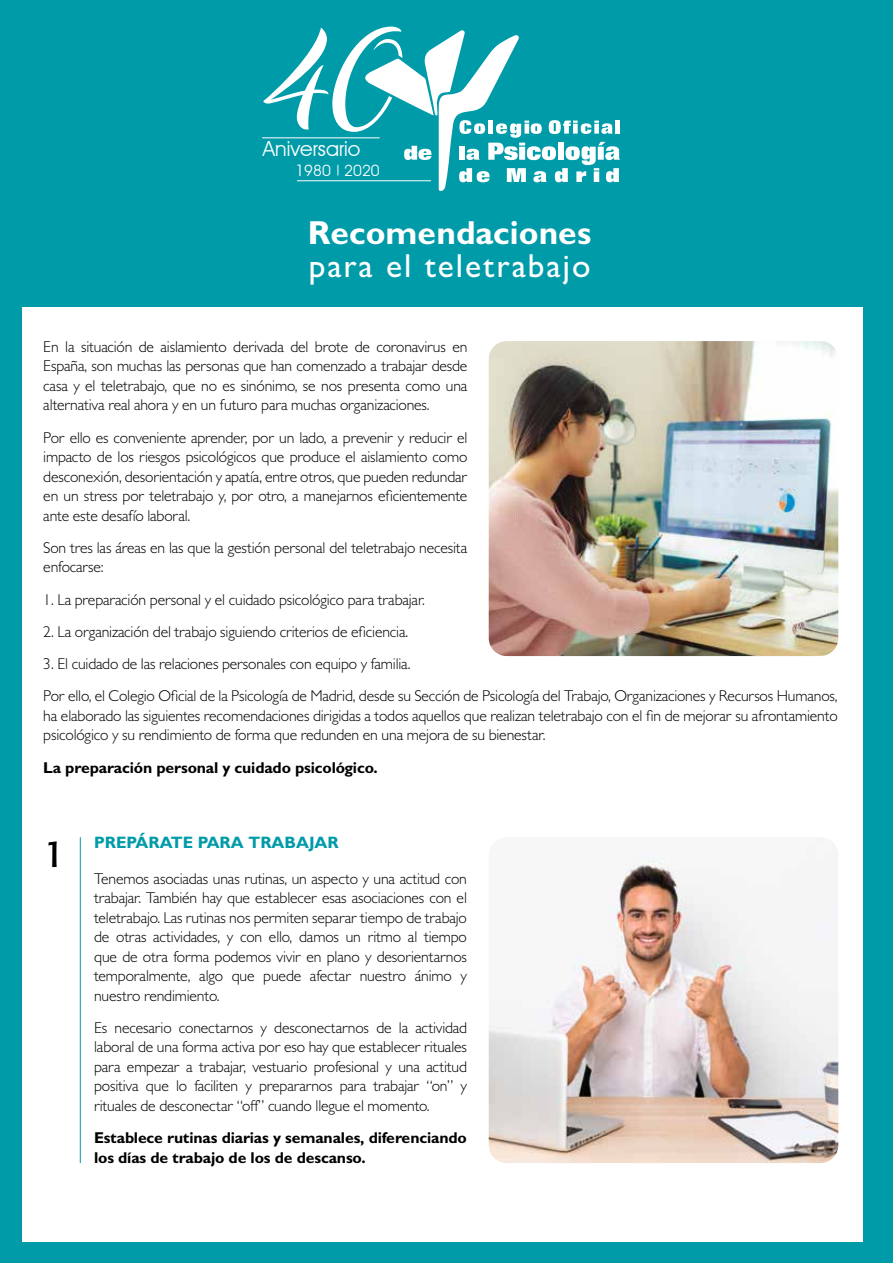
<style>
.page{position:relative;width:893px;height:1263px;background:#009ba8}
.page>*{position:absolute;margin:0;border:0;box-sizing:border-box;transform-origin:0 0}
.t1{font:37.2px "Formata";color:#000}
.t2{font:700 33.45px "Gill Sans MT Pro";color:#fff}
.t3{font:500 33.3px "Gill Sans MT Pro";letter-spacing:.06em;color:#fff}
.t4{font:20.85px "Advantage";color:#fff}
.t5{font:700 16.5px "Gill Sans MT Pro";color:#009ba8}
.t6{font:300 15.75px/19.5px "Gill Sans MT Pro";letter-spacing:-.01em;color:#000;text-align:justify}
.t7{font:700 15.75px/19.5px "Gill Sans MT Pro";letter-spacing:-.01em;color:#000}
.t8{font:15.75px "Advantage";color:#fff}
</style>
<div class="page">
<div style="left:23px;top:307px;width:840px;height:935px;background:#fff"></div>
<hr style="left:80px;top:837px;width:1px;height:326px;background:#009ba8">
<svg style="left:263px;top:26px;width:357px;height:165px"></svg>
<hr style="left:262px;top:138px;width:118px;height:1px;background:#fff">
<hr style="left:297px;top:180px;width:134px;height:1px;background:#fff">
<img style="left:489px;top:341px;width:349px;height:315px">
<img style="left:489px;top:856px;width:349px;height:307px">
<h3 class="t4" style="left:263px;top:136px;width:99px">Aniversario</h3>
<p class="t8" style="left:295px;top:161px;width:86px">1980 2020</p>
<h2 class="t2" style="left:308px;top:212px;width:285px">Recomendaciones</h2>
<h3 class="t3" style="left:309px;top:246px;width:283px">para el teletrabajo</h3>
<p class="t6" style="left:43px;top:336px;width:426px">En la situación de aislamiento derivada del brote de coronavirus en España, son muchas las personas que han comenzado a trabajar desde casa y el teletrabajo, que no es sinónimo, se nos presenta como una alternativa real ahora y en un futuro para muchas organizaciones.</p>
<p class="t6" style="left:43px;top:427px;width:426px">Por ello es conveniente aprender, por un lado, a prevenir y reducir el impacto de los riesgos psicológicos que produce el aislamiento como desconexión, desorientación y apatía, entre otros, que pueden redundar en un stress por teletrabajo y, por otro, a manejarnos eficientemente ante este desafío laboral.</p>
<p class="t6" style="left:43px;top:537px;width:426px">Son tres las áreas en las que la gestión personal del teletrabajo necesita enfocarse:</p>
<p class="t6" style="left:43px;top:589px;width:383px">1. La preparación personal y el cuidado psicológico para trabajar.</p>
<p class="t6" style="left:43px;top:621px;width:366px">2. La organización del trabajo siguiendo criterios de eficiencia.</p>
<p class="t6" style="left:43px;top:647px;width:796px;line-height:32.2px">3. El cuidado de las relaciones personales con equipo y familia.<br>Por ello, el Colegio Oficial de la Psicología de Madrid, desde su Sección de Psicología del Trabajo, Organizaciones y Recursos Humanos,</p>
<p class="t6" style="left:43px;top:705px;width:796px">ha elaborado las siguientes recomendaciones dirigidas a todos aquellos que realizan teletrabajo con el fin de mejorar su afrontamiento psicológico y su rendimiento de forma que redunden en una mejora de su bienestar.</p>
<p class="t7" style="left:43px;top:757px;width:336px">La preparación personal y cuidado psicológico.</p>
<h1 class="t1" style="left:43px;top:831px;width:23px">1</h1>
<p class="t5" style="left:94px;top:833px;width:246px">PREPÁRATE PARA TRABAJAR</p>
<p class="t6" style="left:94px;top:868px;width:374px">Tenemos asociadas unas rutinas, un aspecto y una actitud con trabajar. También hay que establecer esas asociaciones con el teletrabajo. Las rutinas nos permiten separar tiempo de trabajo de otras actividades, y con ello, damos un ritmo al tiempo que de otra forma podemos vivir en plano y desorientarnos temporalmente, algo que puede afectar nuestro ánimo y nuestro rendimiento.</p>
<p class="t6" style="left:94px;top:1017px;width:374px">Es necesario conectarnos y desconectarnos de la actividad laboral de una forma activa por eso hay que establecer rituales para empezar a trabajar, vestuario profesional y una actitud positiva que lo faciliten y prepararnos para trabajar “on” y rituales de desconectar “off” cuando llegue el momento.</p>
<p class="t7" style="left:94px;top:1128px;width:374px">Establece rutinas diarias y semanales, diferenciando los días de trabajo de los de descanso.</p>
</div>
